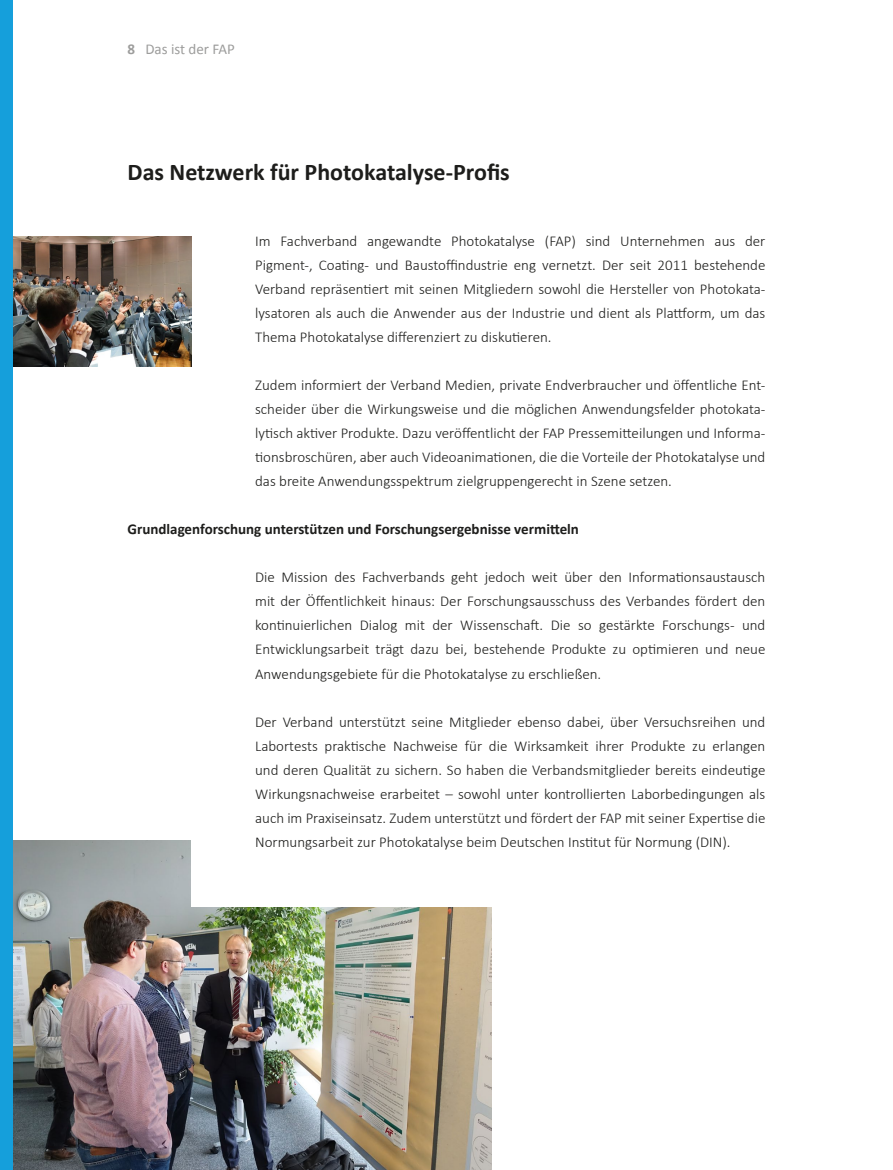
<style>
.page{position:relative;width:893px;height:1170px;background:#fff}
.page>*{position:absolute;margin:0;border:0;box-sizing:border-box;transform-origin:0 0}
.t1{font:700 24px "Calibri";color:#1d1d1b}
.t2{font:300 15px/24px "Calibri";color:#1d1d1b;text-align:justify}
.t3{font:700 15px "Calibri";color:#1d1d1b}
.t4{font:15px "Calibri";color:#9d9d9c}
.s1{font-weight:700}
</style>
<div class="page">
<img style="left:13px;top:236px;width:178px;height:130px">
<img style="left:13px;top:840px;width:479px;height:329px">
<div style="left:0;top:0;width:13px;height:1169px;background:#159fdb"></div>
<div style="left:191px;top:796px;width:702px;height:111px;background:#fff"></div>
<p class="t4" style="left:128px;top:39px;width:109px"><span class="s1">8</span> Das ist der FAP</p>
<h1 class="t1" style="left:128px;top:156px;width:384px">Das Netzwerk für Photokatalyse-Profis</h1>
<p class="t2" style="left:255px;top:228px;width:512px">Im Fachverband angewandte Photokatalyse (FAP) sind Unternehmen aus der Pigment-, Coating- und Baustoffindustrie eng vernetzt. Der seit 2011 bestehende Verband repräsentiert mit seinen Mitgliedern sowohl die Hersteller von Photokata&shy;lysatoren als auch die Anwender aus der Industrie und dient als Plattform, um das Thema Photokatalyse differenziert zu diskutieren.</p>
<p class="t2" style="left:255px;top:372px;width:512px">Zudem informiert der Verband Medien, private Endverbraucher und öffentliche Ent&shy;scheider über die Wirkungsweise und die möglichen Anwendungsfelder photokata&shy;lytisch aktiver Produkte. Dazu veröffentlicht der FAP Pressemitteilungen und Informa&shy;tionsbroschüren, aber auch Videoanimationen, die die Vorteile der Photokatalyse und das breite Anwendungsspektrum zielgruppengerecht in Szene setzen.</p>
<p class="t3" style="left:128px;top:520px;width:453px">Grundlagenforschung unterstützen und Forschungsergebnisse vermitteln</p>
<p class="t2" style="left:255px;top:564px;width:512px">Die Mission des Fachverbands geht jedoch weit über den Informationsaustausch mit der Öffentlichkeit hinaus: Der Forschungsausschuss des Verbandes fördert den kontinuierlichen Dialog mit der Wissenschaft. Die so gestärkte Forschungs- und Entwicklungsarbeit trägt dazu bei, bestehende Produkte zu optimieren und neue Anwendungsgebiete für die Photokatalyse zu erschließen.</p>
<p class="t2" style="left:255px;top:708px;width:512px">Der Verband unterstützt seine Mitglieder ebenso dabei, über Versuchsreihen und Labortests praktische Nachweise für die Wirksamkeit ihrer Produkte zu erlangen und deren Qualität zu sichern. So haben die Verbandsmitglieder bereits eindeutige Wirkungsnachweise erarbeitet – sowohl unter kontrollierten Laborbedingungen als auch im Praxiseinsatz. Zudem unterstützt und fördert der FAP mit seiner Expertise die Normungsarbeit zur Photokatalyse beim Deutschen Institut für Normung (DIN).</p>
</div>
